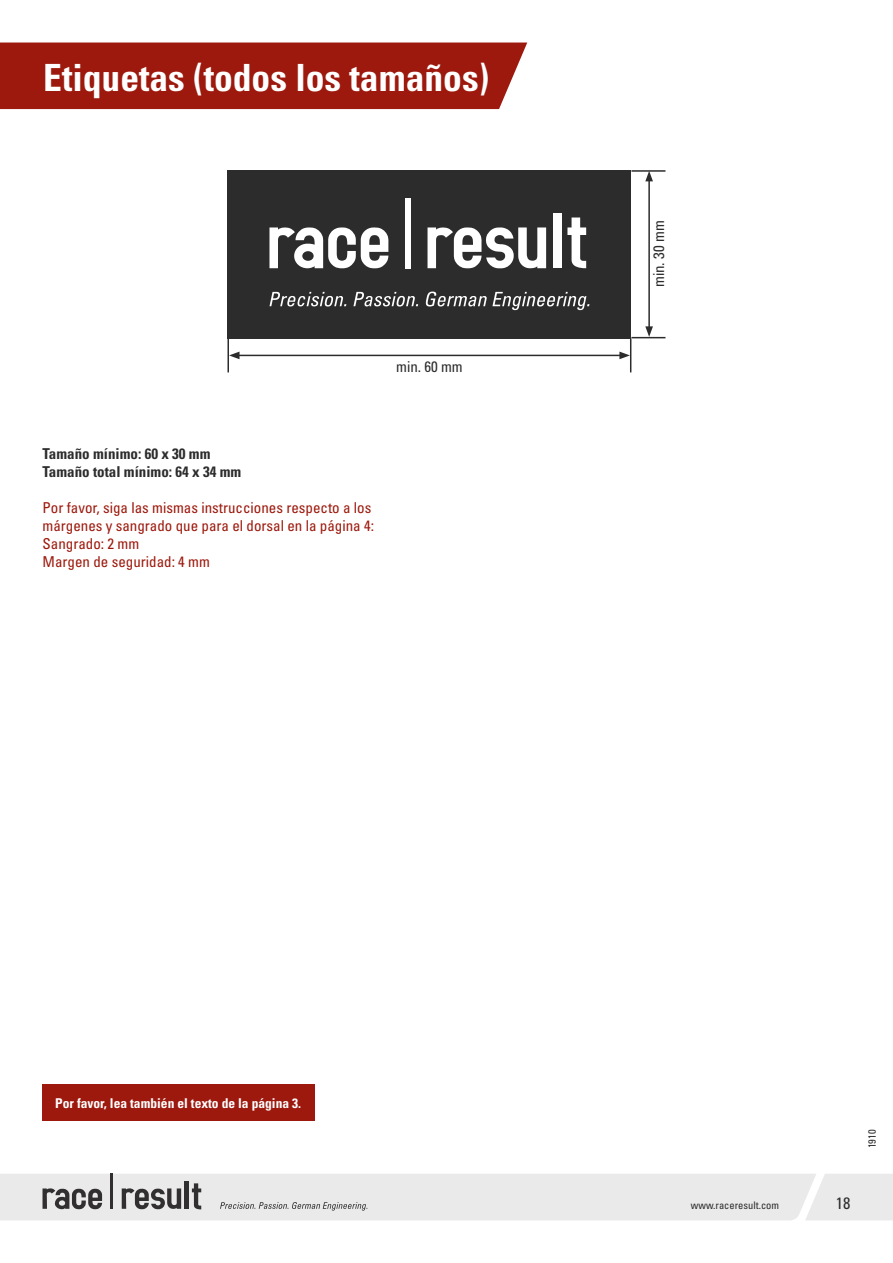
<style>
.page{position:relative;width:893px;height:1263px;background:#fff}
.page>*{position:absolute;margin:0;border:0;box-sizing:border-box;transform-origin:0 0}
.t1{font:37.5px "Univers LTCYR 67 Bold Cond";color:#fff}
.t2{font:condensed 16.5px "Univers LTCYR 57";color:#2c2c2c}
.t3{font:condensed 15px/18px "Univers LTCYR 57";color:#9d190d}
.t4{font:15px/18px "Univers LTCYR 67 Bold Cond";color:#2c2c2c}
.t5{font:condensed 15px "Univers LTCYR 57";color:#2c2c2c}
.t6{font:13.5px "Univers LTCYR 67 Bold Cond";color:#fff}
.t7{font:condensed 10.5px "Univers LTCYR 57";color:#2c2c2c}
</style>
<div class="page">
<svg style="left:0;top:1174px;width:893px;height:46px;background:#e1e1e1"></svg>
<div style="left:0;top:43px;width:527px;height:66px;background:#9d190d"></div>
<div style="left:227px;top:170px;width:404px;height:168px;background:#2c2c2c"></div>
<svg style="left:269px;top:292px;width:77px;height:14px"></svg>
<svg style="left:353px;top:292px;width:65px;height:14px"></svg>
<svg style="left:426px;top:292px;width:163px;height:18px"></svg>
<div style="left:405px;top:198px;width:5px;height:70px;background:#fff"></div>
<div style="left:553px;top:213px;width:9px;height:55px;background:#fff"></div>
<svg style="left:567px;top:217px;width:19px;height:51px"></svg>
<svg style="left:269px;top:227px;width:119px;height:41px"></svg>
<svg style="left:427px;top:227px;width:119px;height:41px"></svg>
<hr style="left:630px;top:338px;width:1px;height:34px;background:#2c2c2c">
<hr style="left:227px;top:338px;width:2px;height:34px;background:#2c2c2c">
<hr style="left:237px;top:355px;width:385px;height:1px;background:#2c2c2c">
<svg style="left:619px;top:352px;width:11px;height:7px"></svg>
<svg style="left:229px;top:352px;width:10px;height:7px"></svg>
<hr style="left:631px;top:170px;width:34px;height:2px;background:#2c2c2c">
<hr style="left:631px;top:337px;width:34px;height:1px;background:#2c2c2c">
<hr style="left:648px;top:179px;width:2px;height:150px;background:#2c2c2c">
<svg style="left:645px;top:171px;width:8px;height:10px"></svg>
<svg style="left:645px;top:326px;width:8px;height:11px"></svg>
<div style="left:43px;top:1084px;width:272px;height:37px;background:#9d190d"></div>
<h1 class="t1" style="left:43px;top:54px;width:447px">Etiquetas (todos los tamaños)</h1>
<p class="t5" style="left:396px;top:358px;width:68px">min. 60 mm</p>
<p class="t4" style="left:43px;top:444px;width:200px">Tamaño mínimo: 60 x 30 mm<br>Tamaño total mínimo: 64 x 34 mm</p>
<p class="t3" style="left:43px;top:498px;width:333px">Por favor, siga las mismas instrucciones respecto a los márgenes y sangrado que para el dorsal en la página 4:<br>Sangrado: 2 mm<br>Margen de seguridad: 4 mm</p>
<p class="t5" style="left:649px;top:287px;width:68px;rotate:-90deg">min. 30 mm</p>
<p class="t6" style="left:55px;top:1095px;width:247px">Por favor, lea también el texto de la página 3.</p>
<p class="t7" style="left:865px;top:1148px;width:20px;rotate:-90deg">1910</p>
<p class="t7" style="left:691px;top:1199px;width:90px">www.raceresult.com</p>
<p class="t2" style="left:836px;top:1193px;width:16px">18</p>
</div>
